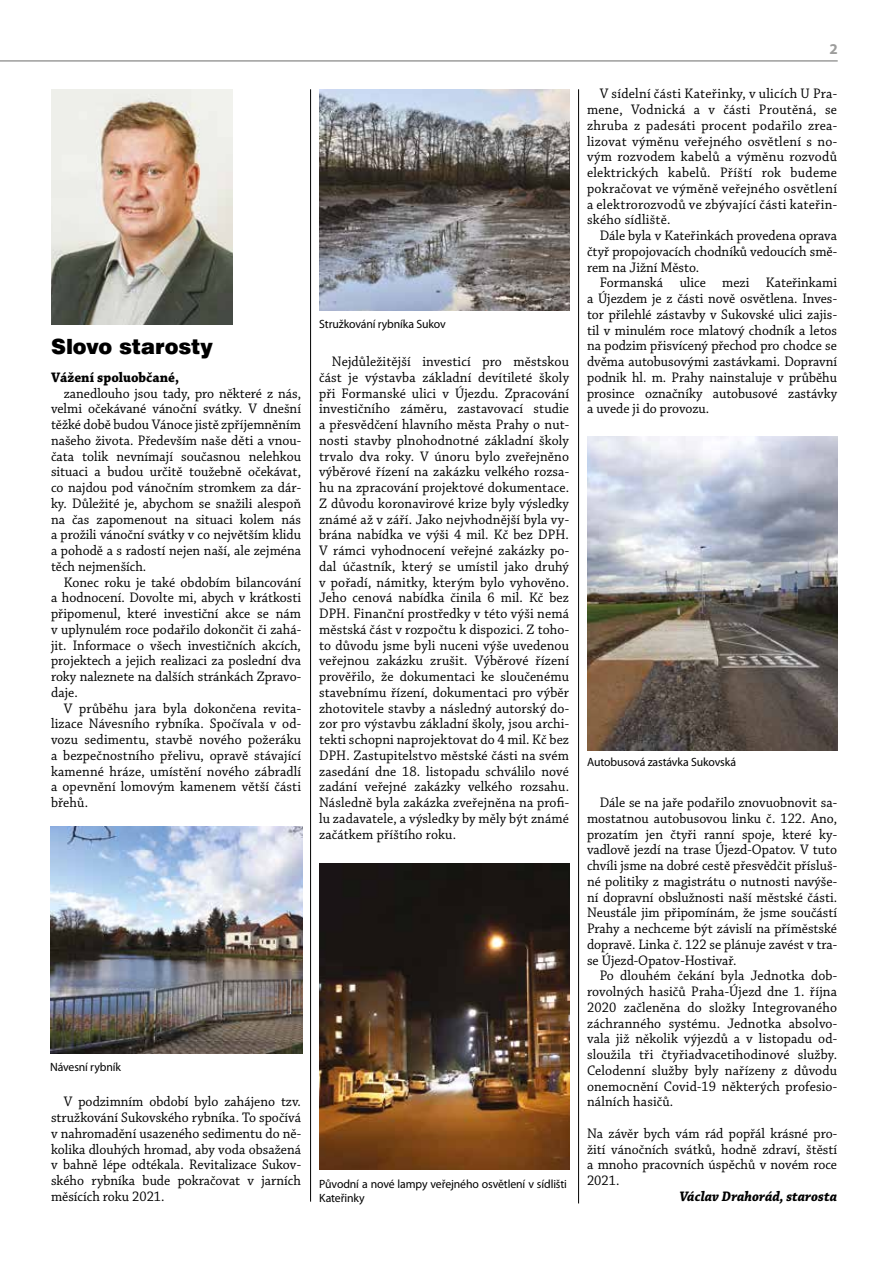
<style>
.page{position:relative;width:893px;height:1263px;background:#fff}
.page>*{position:absolute;margin:0;border:0;box-sizing:border-box;transform-origin:0 0}
.t1{font:900 21px "Swiss 721 AT";letter-spacing:-.005em;color:#000}
.t2{font:700 15px "Myriad Pro";color:#9d9d9c}
.t3{font:14.55px/15.8px "Chaparral Pro";color:#000;text-align:justify;scale:.95 1}
.t4{font:italic 700 14.55px "Chaparral Pro";color:#000;scale:.95 1}
.t5{font:700 14.55px "Chaparral Pro";color:#000;scale:.95 1}
.t6{font:12px/14.2px "Myriad Pro";letter-spacing:-.01em;color:#000}
</style>
<div class="page">
<hr style="left:0;top:60px;width:838px;height:2px;background:#9d9d9c">
<img style="left:51px;top:89px;width:181px;height:235px">
<hr style="left:578px;top:89px;width:1px;height:1114px;background:#000">
<hr style="left:310px;top:89px;width:1px;height:1112px;background:#000">
<img style="left:51px;top:826px;width:251px;height:228px">
<img style="left:319px;top:89px;width:251px;height:221px">
<img style="left:320px;top:864px;width:249px;height:306px">
<img style="left:587px;top:436px;width:250px;height:314px">
<h1 class="t1" style="left:51px;top:333px;width:163px">Slovo starosty</h1>
<p class="t5" style="left:51px;top:369px;width:136px">Vážení spoluobčané,</p>
<p class="t3" style="left:51px;top:386px;width:265px;text-indent:13px">zanedlouho jsou tady, pro některé z nás, velmi očekávané vánoční svátky. V dnešní těžké době budou Vánoce jistě zpříjemněním našeho života. Především naše děti a vnou&shy;čata tolik nevnímají současnou nelehkou situaci a budou určitě toužebně očekávat, co najdou pod vánočním stromkem za dár&shy;ky. Důležité je, abychom se snažili alespoň na čas zapomenout na situaci kolem nás a prožili vánoční svátky v co největším klidu a pohodě a s radostí nejen naší, ale zejména těch nejmenších.</p>
<p class="t3" style="left:51px;top:575px;width:265px;text-indent:13px">Konec roku je také obdobím bilancování a hodnocení. Dovolte mi, abych v krátkosti připomenul, které investiční akce se nám v uplynulém roce podařilo dokončit či zahá&shy;jit. Informace o všech investičních akcích, projektech a jejich realizaci za poslední dva roky naleznete na dalších stránkách Zpravo&shy;daje.</p>
<p class="t3" style="left:51px;top:701px;width:265px;text-indent:13px">V průběhu jara byla dokončena revita&shy;lizace Návesního rybníka. Spočívala v od&shy;vozu sedimentu, stavbě nového požeráku a bezpečnostního přelivu, opravě stávající kamenné hráze, umístění nového zábradlí a opevnění lomovým kamenem větší části břehů.</p>
<p class="t6" style="left:50px;top:1060px;width:72px">Návesní rybník</p>
<p class="t3" style="left:51px;top:1094px;width:265px;text-indent:13px">V podzimním období bylo zahájeno tzv. stružkování Sukovského rybníka. To spočívá v nahromadění usazeného sedimentu do ně&shy;kolika dlouhých hromad, aby voda obsažená v bahně lépe odtékala. Revitalizace Sukov&shy;ského rybníka bude pokračovat v jarních měsících roku 2021.</p>
<p class="t6" style="left:319px;top:317px;width:128px">Stružkování rybníka Sukov</p>
<p class="t3" style="left:319px;top:354px;width:265px;text-indent:13px">Nejdůležitější investicí pro městskou část je výstavba základní devítileté školy při Formanské ulici v Újezdu. Zpracování investičního záměru, zastavovací studie a přesvědčení hlavního města Prahy o nut&shy;nosti stavby plnohodnotné základní školy trvalo dva roky. V únoru bylo zveřejněno výběrové řízení na zakázku velkého rozsa&shy;hu na zpracování projektové dokumentace.<br>Z důvodu koronavirové krize byly výsledky známé až v září. Jako nejvhodnější byla vy&shy;brána nabídka ve výši 4 mil. Kč bez DPH.<br>V rámci vyhodnocení veřejné zakázky po&shy;dal účastník, který se umístil jako druhý v pořadí, námitky, kterým bylo vyhověno.<br>Jeho cenová nabídka činila 6 mil. Kč bez DPH. Finanční prostředky v této výši nemá městská část v rozpočtu k dispozici. Z toho&shy;to důvodu jsme byli nuceni výše uvedenou veřejnou zakázku zrušit. Výběrové řízení prověřilo, že dokumentaci ke sloučenému stavebnímu řízení, dokumentaci pro výběr zhotovitele stavby a následný autorský do&shy;zor pro výstavbu základní školy, jsou archi&shy;tekti schopni naprojektovat do 4 mil. Kč bez DPH. Zastupitelstvo městské části na svém zasedání dne 18. listopadu schválilo nové zadání veřejné zakázky velkého rozsahu.<br>Následně byla zakázka zveřejněna na profi&shy;lu zadavatele, a výsledky by měly být známé začátkem příštího roku.</p>
<p class="t6" style="left:319px;top:1177px;width:249px">Původní a nové lampy veřejného osvětlení v sídlišti<br>Kateřinky</p>
<p class="t2" style="left:829px;top:40px;width:10px">2</p>
<p class="t3" style="left:587px;top:86px;width:265px;text-indent:13px">V sídelní části Kateřinky, v ulicích U Pra&shy;mene, Vodnická a v části Proutěná, se zhruba z padesáti procent podařilo zrea&shy;lizovat výměnu veřejného osvětlení s no&shy;vým rozvodem kabelů a výměnu rozvodů elektrických kabelů. Příští rok budeme pokračovat ve výměně veřejného osvětlení a elektrorozvodů ve zbývající části kateřin&shy;ského sídliště.</p>
<p class="t3" style="left:587px;top:228px;width:265px;text-indent:13px">Dále byla v Kateřinkách provedena oprava čtyř propojovacích chodníků vedoucích smě&shy;rem na Jižní Město.</p>
<p class="t3" style="left:587px;top:275px;width:265px;text-indent:13px">Formanská ulice mezi Kateřinkami a Újezdem je z části nově osvětlena. Inves&shy;tor přilehlé zástavby v Sukovské ulici zajis&shy;til v minulém roce mlatový chodník a letos na podzim přisvícený přechod pro chodce se dvěma autobusovými zastávkami. Dopravní podnik hl. m. Prahy nainstaluje v průběhu prosince označníky autobusové zastávky a uvede ji do provozu.</p>
<p class="t6" style="left:587px;top:755px;width:150px">Autobusová zastávka Sukovská</p>
<p class="t3" style="left:587px;top:795px;width:265px;text-indent:13px">Dále se na jaře podařilo znovuobnovit sa&shy;mostatnou autobusovou linku č. 122. Ano, prozatím jen čtyři ranní spoje, které ky&shy;vadlově jezdí na trase Újezd-Opatov. V tuto chvíli jsme na dobré cestě přesvědčit přísluš&shy;né politiky z magistrátu o nutnosti navýše&shy;ní dopravní obslužnosti naší městské části.<br>Neustále jim připomínám, že jsme součástí Prahy a nechceme být závislí na příměstské dopravě. Linka č. 122 se plánuje zavést v tra&shy;se Újezd-Opatov-Hostivař.</p>
<p class="t3" style="left:587px;top:968px;width:265px;text-indent:13px">Po dlouhém čekání byla Jednotka dob&shy;rovolných hasičů Praha-Újezd dne 1. října 2020 začleněna do složky Integrovaného záchranného systému. Jednotka absolvo&shy;vala již několik výjezdů a v listopadu od&shy;sloužila tři čtyřiadvacetihodinové služby.<br>Celodenní služby byly nařízeny z důvodu onemocnění Covid-19 některých profesio&shy;nálních hasičů.</p>
<p class="t3" style="left:587px;top:1126px;width:265px">Na závěr bych vám rád popřál krásné pro&shy;žití vánočních svátků, hodně zdraví, štěstí a mnoho pracovních úspěchů v novém roce 2021.</p>
<p class="t4" style="left:679px;top:1188px;width:168px">Václav Drahorád, starosta</p>
</div>
